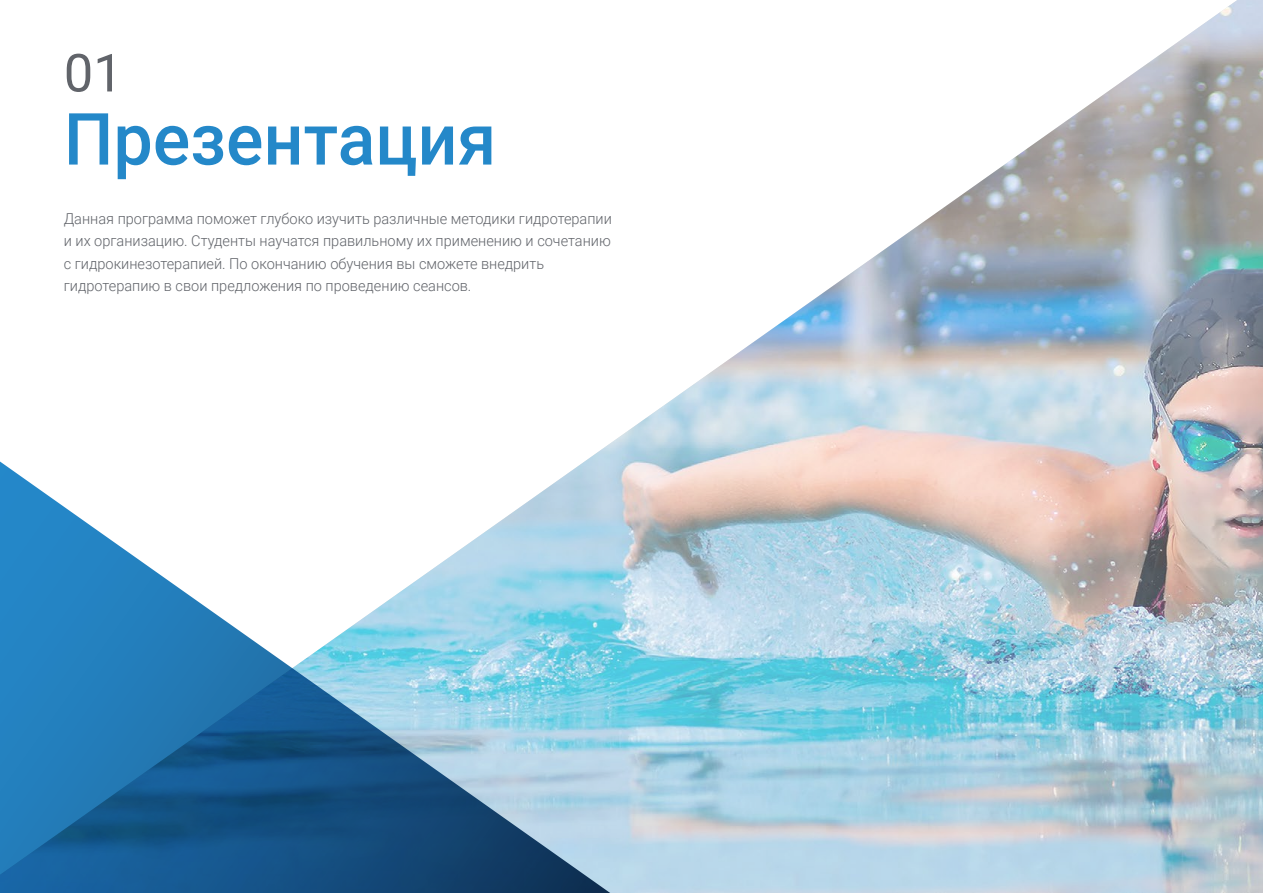
<style>
.page{position:relative;width:1263px;height:893px;background:#fff}
.page>*{position:absolute;margin:0;border:0;box-sizing:border-box;transform-origin:0 0}
.t1{font:500 72px "Roboto";color:#2488c9}
.t2{font:52.5px "Roboto";color:#61646a}
.t3{font:300 15px/22.5px "Roboto";color:#61646a}
</style>
<div class="page">
<img style="left:607px;top:0;width:656px;height:893px">
<svg style="left:0;top:446px;width:640px;height:447px"></svg>
<h2 class="t2" style="left:64px;top:36px;width:61px">01</h2>
<h1 class="t1" style="left:64px;top:89px;width:434px">Презентация</h1>
<p class="t3" style="left:64px;top:207px;width:550px">Данная программа поможет глубоко изучить различные методики гидротерапии и их организацию. Студенты научатся правильному их применению и сочетанию с гидрокинезотерапией. По окончанию обучения вы сможете внедрить гидротерапию в свои предложения по проведению сеансов.</p>
</div>
